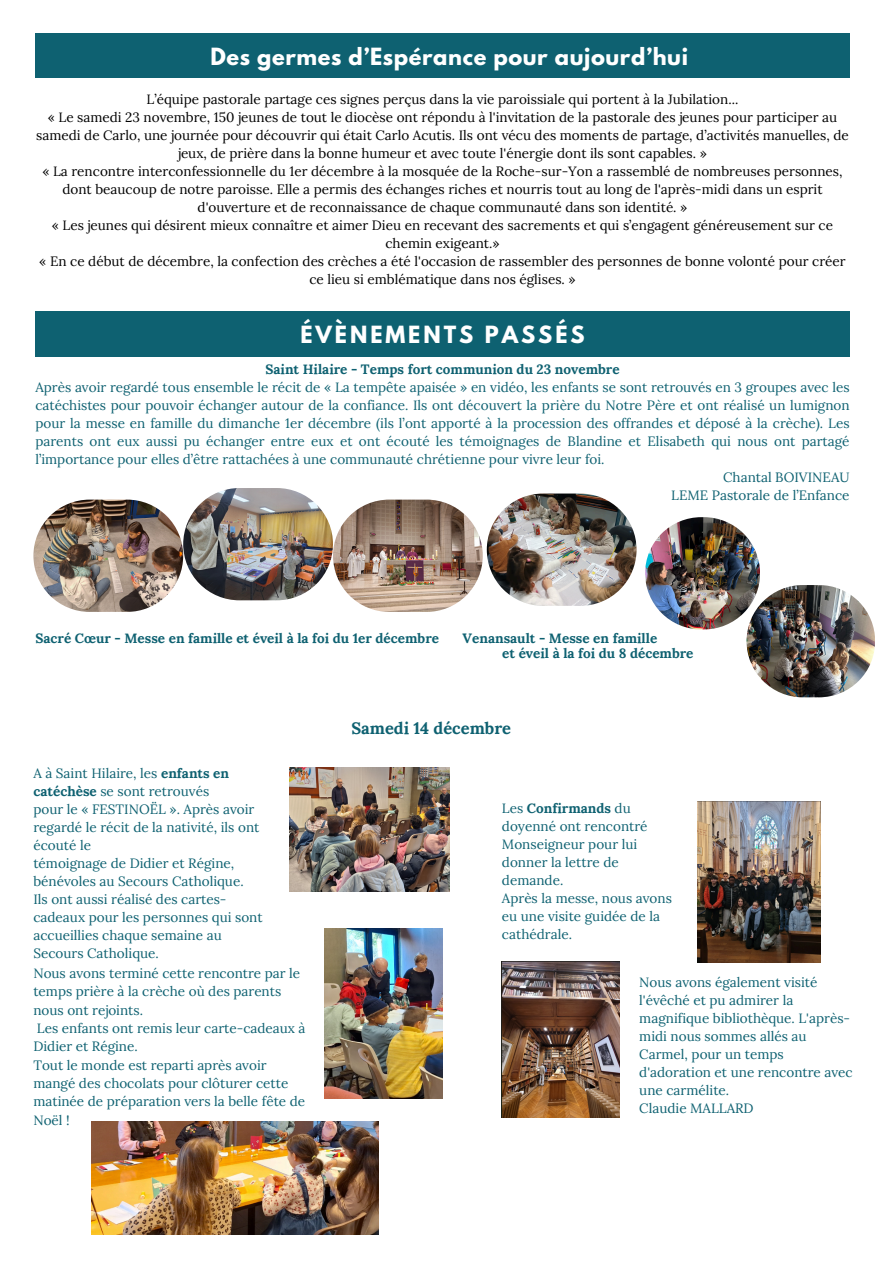
<style>
.page{position:relative;width:894px;height:1264px;background:#fff}
.page>*{position:absolute;margin:0;border:0;box-sizing:border-box;transform-origin:0 0}
.t1{font:700 21px "League Spartan";letter-spacing:.03em;color:#fff}
.t2{font:700 21px "League Spartan";letter-spacing:.14em;color:#fff}
.t3{font:700 16.5px "Lora";color:#0e6171}
.t4{font:13.5px/18px "Lora";color:#0e6171}
.t5{font:13.5px/18px "Lora";color:#000;text-align:center}
.t6{font:700 13.5px "Lora";color:#0e6171}
.s1{font-weight:700}
</style>
<div class="page">
<div style="left:35px;top:311px;width:814px;height:45px;background:#0e6171"></div>
<div style="left:35px;top:34px;width:814px;height:44px;background:#0e6171"></div>
<img style="left:33px;top:499px;width:150px;height:113px">
<img style="left:183px;top:488px;width:150px;height:112px">
<img style="left:333px;top:499px;width:149px;height:113px">
<img style="left:486px;top:493px;width:150px;height:113px">
<img style="left:746px;top:585px;width:128px;height:112px">
<img style="left:645px;top:517px;width:114px;height:112px">
<img style="left:324px;top:928px;width:118px;height:170px">
<img style="left:92px;top:1121px;width:286px;height:112px">
<img style="left:290px;top:767px;width:159px;height:124px">
<img style="left:697px;top:801px;width:123px;height:161px">
<img style="left:502px;top:961px;width:117px;height:156px">
<p class="t1" style="left:210px;top:46px;width:479px">Des germes d’Espérance pour aujourd’hui</p>
<p class="t5" style="left:147px;top:90px;width:593px">L’équipe pastorale partage ces signes perçus dans la vie paroissiale qui portent à la Jubilation...</p>
<p class="t5" style="left:36px;top:108px;width:813px">« Le samedi 23 novembre, 150 jeunes de tout le diocèse ont répondu à l'invitation de la pastorale des jeunes pour participer au samedi de Carlo, une journée pour découvrir qui était Carlo Acutis. Ils ont vécu des moments de partage, d’activités manuelles, de jeux, de prière dans la bonne humeur et avec toute l'énergie dont ils sont capables. »</p>
<p class="t5" style="left:42px;top:162px;width:801px">« La rencontre interconfessionnelle du 1er décembre à la mosquée de la Roche-sur-Yon a rassemblé de nombreuses personnes, dont beaucoup de notre paroisse. Elle a permis des échanges riches et nourris tout au long de l'après-midi dans un esprit d'ouverture et de reconnaissance de chaque communauté dans son identité. »</p>
<p class="t5" style="left:52px;top:216px;width:782px">« Les jeunes qui désirent mieux connaître et aimer Dieu en recevant des sacrements et qui s’engagent généreusement sur ce chemin exigeant.»</p>
<p class="t5" style="left:39px;top:252px;width:807px">« En ce début de décembre, la confection des crèches a été l'occasion de rassembler des personnes de bonne volonté pour créer ce lieu si emblématique dans nos églises. »</p>
<p class="t2" style="left:300px;top:323px;width:285px">ÉVÈNEMENTS PASSÉS</p>
<p class="t6" style="left:265px;top:360px;width:355px">Saint Hilaire - Temps fort communion du 23 novembre</p>
<h2 class="t4" style="left:35px;top:378px;width:815px;text-align:justify">Après avoir regardé tous ensemble le récit de « La tempête apaisée » en vidéo, les enfants se sont retrouvés en 3 groupes avec les catéchistes pour pouvoir échanger autour de la confiance. Ils ont découvert la prière du Notre Père et ont réalisé un lumignon pour la messe en famille du dimanche 1er décembre (ils l’ont apporté à la procession des offrandes et déposé à la crèche). Les parents ont eux aussi pu échanger entre eux et ont écouté les témoignages de Blandine et Elisabeth qui nous ont partagé l’importance pour elles d’être rattachées à une communauté chrétienne pour vivre leur foi.</h2>
<p class="t4" style="left:723px;top:468px;width:128px">Chantal BOIVINEAU</p>
<p class="t4" style="left:671px;top:486px;width:180px">LEME Pastorale de l’Enfance</p>
<p class="t6" style="left:35px;top:629px;width:405px">Sacré Cœur - Messe en famille et éveil à la foi du 1er décembre</p>
<p class="t6" style="left:462px;top:629px;width:196px">Venansault - Messe en famille</p>
<h1 class="t6" style="left:502px;top:644px;width:193px">et éveil à la foi du 8 décembre</h1>
<p class="t4" style="left:33px;top:764px;width:197px">A à Saint Hilaire, les <span class="s1">enfants en catéchèse</span> se sont retrouvés</p>
<p class="t4" style="left:33px;top:800px;width:227px">pour le « FESTINOËL ». Après avoir regardé le récit de la nativité, ils ont écouté le</p>
<p class="t4" style="left:33px;top:854px;width:212px">témoignage de Didier et Régine, bénévoles au Secours Catholique.</p>
<p class="t4" style="left:33px;top:890px;width:231px">Ils ont aussi réalisé des cartes&shy;cadeaux pour les personnes qui sont accueillies chaque semaine au<br>Secours Catholique.</p>
<h4 class="t4" style="left:33px;top:963px;width:268px">Nous avons terminé cette rencontre par le temps prière à la crèche où des parents</h4>
<h4 class="t4" style="left:33px;top:1000px;width:111px">nous ont rejoints.</h4>
<h4 class="t4" style="left:33px;top:1018px;width:273px">Les enfants ont remis leur carte-cadeaux à<br>Didier et Régine.</h4>
<h3 class="t4" style="left:33px;top:1055px;width:256px">Tout le monde est reparti après avoir mangé des chocolats pour clôturer cette</h3>
<p class="t4" style="left:33px;top:1092px;width:273px">matinée de préparation vers la belle fête de<br>Noël !</p>
<p class="t3" style="left:351px;top:717px;width:161px">Samedi 14 décembre</p>
<p class="t4" style="left:502px;top:799px;width:147px">Les <span class="s1">Confirmands</span> du doyenné ont rencontré<br>Monseigneur pour lui donner la lettre de demande.</p>
<p class="t4" style="left:502px;top:889px;width:171px">Après la messe, nous avons eu une visite guidée de la cathédrale.</p>
<p class="t4" style="left:639px;top:973px;width:215px">Nous avons également visité l'évêché et pu admirer la magnifique bibliothèque. L'après&shy;midi nous sommes allés au<br>Carmel, pour un temps d'adoration et une rencontre avec une carmélite.<br>Claudie MALLARD</p>
</div>
